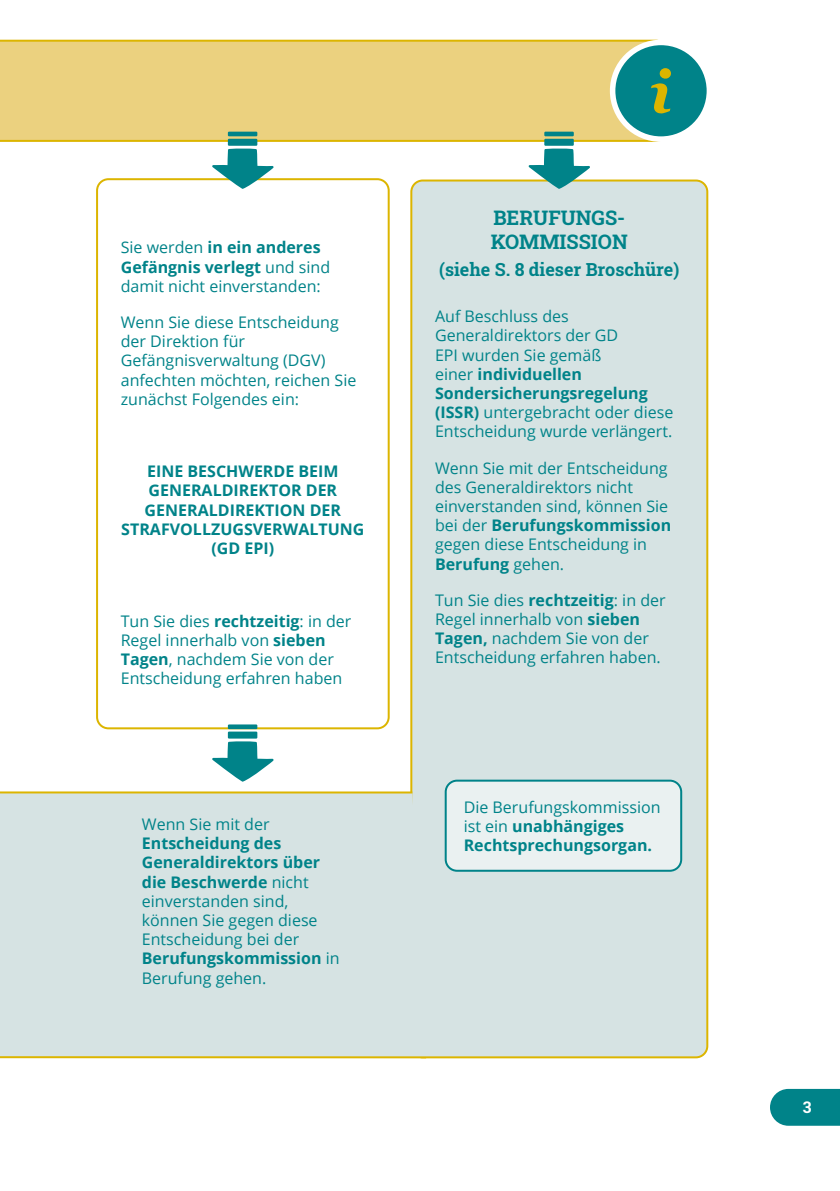
<style>
.page{position:relative;width:840px;height:1191px;background:#fff}
.page>*{position:absolute;margin:0;border:0;box-sizing:border-box;transform-origin:0 0}
.t1{font:700 20px/24px "Roboto Slab";color:#008389}
.t2{font:700 18px "Roboto Slab";color:#008389}
.t3{font:16px/19.2px "Open Sans";color:#008389}
.t4{font:700 16px/19.2px "Open Sans";color:#008389;text-align:center}
.t5{font:700 16px "Roboto Slab";color:#fff}
.s1{font-weight:700}
.s2{font-weight:400}
</style>
<div class="page">
<div style="left:770px;top:1089px;width:69px;height:36px;background:#008389"></div>
<div style="left:411px;top:180px;width:296px;height:877px;background:#d6e3e3;border-radius:11px"></div>
<div style="left:410px;top:179px;width:298px;height:879px;border:2px solid #dcb500;border-radius:11px"></div>
<div style="left:0;top:40px;width:653px;height:102px;background:#ebd17f"></div>
<div style="left:0;top:790px;width:428px;height:269px;background:#d6e3e3"></div>
<div style="left:96px;top:178px;width:293px;height:551px;border:2px solid #dcb500;border-radius:11px"></div>
<div style="left:445px;top:780px;width:235px;height:90px;background:#eaf1f1;border-radius:11px"></div>
<div style="left:444px;top:779px;width:237px;height:92px;border:2px solid #008389;border-radius:11px"></div>
<div style="left:228px;top:724px;width:29px;height:5px;background:#008389"></div>
<svg style="left:212px;top:741px;width:61px;height:40px"></svg>
<div style="left:228px;top:731px;width:29px;height:7px;background:#008389"></div>
<hr style="left:228px;top:132px;width:29px;height:4px;background:#008389">
<svg style="left:212px;top:148px;width:61px;height:41px"></svg>
<div style="left:228px;top:139px;width:29px;height:7px;background:#008389"></div>
<hr style="left:544px;top:132px;width:29px;height:4px;background:#008389">
<svg style="left:528px;top:148px;width:61px;height:41px"></svg>
<div style="left:544px;top:139px;width:29px;height:7px;background:#008389"></div>
<div style="left:612px;top:42px;width:97px;height:97px;background:#008389;border-radius:50%"></div>
<div style="left:609px;top:40px;width:102px;height:102px;border:6px solid #fff;border-radius:50%"></div>
<svg style="left:651px;top:68px;width:19px;height:45px"></svg>
<p class="t3" style="left:121px;top:237px;width:211px">Sie werden <span class="s1">in ein anderes<br>Gefängnis verlegt</span> und sind damit nicht einverstanden:</p>
<p class="t3" style="left:121px;top:312px;width:237px">Wenn Sie diese Entscheidung der Direktion für<br>Gefängnisverwaltung (DGV) anfechten möchten, reichen Sie zunächst Folgendes ein:</p>
<p class="t4" style="left:121px;top:461px;width:244px">EINE BESCHWERDE BEIM<br>GENERALDIREKTOR DER<br>GENERALDIREKTION DER<br>STRAFVOLLZUGSVERWALTUNG (GD EPI)</p>
<p class="t3" style="left:121px;top:610px;width:232px">Tun Sie dies <span class="s1">rechtzeitig</span>: in der<br>Regel innerhalb von <span class="s1">sieben<br>Tagen</span>, nachdem Sie von der<br>Entscheidung erfahren haben</p>
<p class="t3" style="left:142px;top:814px;width:129px">Wenn Sie mit der</p>
<p class="t3" style="left:142px;top:833px;width:199px"><span class="s1">Entscheidung des<br>Generaldirektors über die Beschwerde</span> nicht einverstanden sind, können Sie gegen diese<br>Entscheidung bei der<br><span class="s1">Berufungskommission</span> in<br>Berufung gehen.</p>
<p class="t1" style="left:490px;top:205px;width:138px">BERUFUNGS-<br>KOMMISSION</p>
<p class="t2" style="left:439px;top:258px;width:242px">(siehe S. 8 dieser Broschüre)</p>
<p class="t3" style="left:435px;top:306px;width:240px">Auf Beschluss des<br>Generaldirektors der GD<br>EPI wurden Sie gemäß<br>einer <span class="s1">individuellen<br>Sondersicherungsregelung (ISSR)</span> untergebracht oder diese<br>Entscheidung wurde verlängert.</p>
<p class="t3" style="left:435px;top:458px;width:237px">Wenn Sie mit der Entscheidung des Generaldirektors nicht einverstanden sind, können Sie bei der <span class="s1">Berufungskommission </span>gegen diese Entscheidung in<br><span class="s1">Berufung</span> gehen.</p>
<p class="t3" style="left:435px;top:590px;width:232px">Tun Sie dies <span class="s1">rechtzeitig</span>: in der<br>Regel innerhalb von <span class="s1">sieben<br>Tagen,</span> nachdem Sie von der<br>Entscheidung erfahren haben.</p>
<p class="t4" style="left:463px;top:797px;width:198px;text-align:left"><span class="s2">Die Berufungskommission ist ein</span> unabhängiges<br>Rechtsprechungsorgan.</p>
<p class="t5" style="left:802px;top:1095px;width:10px">3</p>
</div>
